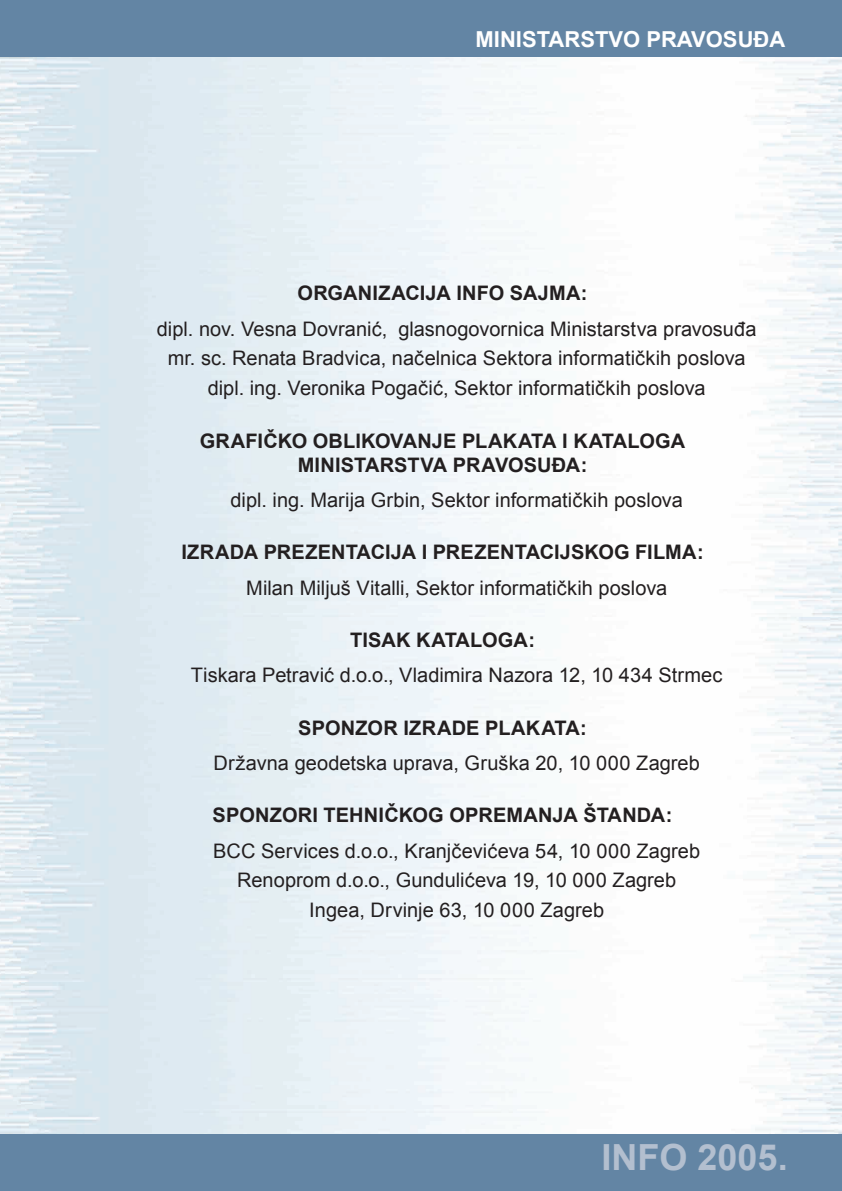
<style>
.page{position:relative;width:842px;height:1191px;background:#fff}
.page>*{position:absolute;margin:0;border:0;box-sizing:border-box;transform-origin:0 0}
.t1{font:700 36px "Arial";color:#b3bfcf}
.t2{font:700 22px "Arial";color:#fff}
.t3{font:20px/29.6px "Arial";color:#231f20;text-align:center}
.t4{font:700 20px/24px "Arial";letter-spacing:.005em;color:#231f20;text-align:center}
</style>
<div class="page">
<div style="left:0;top:1134px;width:842px;height:57px;background:#6385a4"></div>
<div style="left:0;top:0;width:842px;height:57px;background:#6385a4"></div>
<p class="t2" style="left:476px;top:25px;width:311px">MINISTARSTVO PRAVOSUĐA</p>
<p class="t4" style="left:298px;top:282px;width:291px">ORGANIZACIJA INFO SAJMA:</p>
<p class="t3" style="left:157px;top:314px;width:601px">dipl. nov. Vesna Dovranić, glasnogovornica Ministarstva pravosuđa mr. sc. Renata Bradvica, načelnica Sektora informatičkih poslova dipl. ing. Veronika Pogačić, Sektor informatičkih poslova</p>
<p class="t4" style="left:200px;top:429px;width:487px">GRAFIČKO OBLIKOVANJE PLAKATA I KATALOGA<br>MINISTARSTVA PRAVOSUĐA:</p>
<p class="t3" style="left:231px;top:485px;width:454px">dipl. ing. Marija Grbin, Sektor informatičkih poslova</p>
<p class="t4" style="left:181px;top:541px;width:524px">IZRADA PREZENTACIJA I PREZENTACIJSKOG FILMA:</p>
<p class="t3" style="left:246px;top:573px;width:423px">Milan Miljuš Vitalli, Sektor informatičkih poslova</p>
<p class="t4" style="left:350px;top:628px;width:186px">TISAK KATALOGA:</p>
<p class="t3" style="left:191px;top:660px;width:533px">Tiskara Petravić d.o.o., Vladimira Nazora 12, 10 434 Strmec</p>
<p class="t4" style="left:298px;top:716px;width:290px">SPONZOR IZRADE PLAKATA:</p>
<p class="t3" style="left:214px;top:748px;width:488px">Državna geodetska uprava, Gruška 20, 10 000 Zagreb</p>
<p class="t4" style="left:213px;top:804px;width:461px">SPONZORI TEHNIČKOG OPREMANJA ŠTANDA:</p>
<p class="t3" style="left:213px;top:836px;width:488px">BCC Services d.o.o., Kranjčevićeva 54, 10 000 Zagreb<br>Renoprom d.o.o., Gundulićeva 19, 10 000 Zagreb<br>Ingea, Drvinje 63, 10 000 Zagreb</p>
<h1 class="t1" style="left:602px;top:1133px;width:188px">INFO 2005.</h1>
</div>
